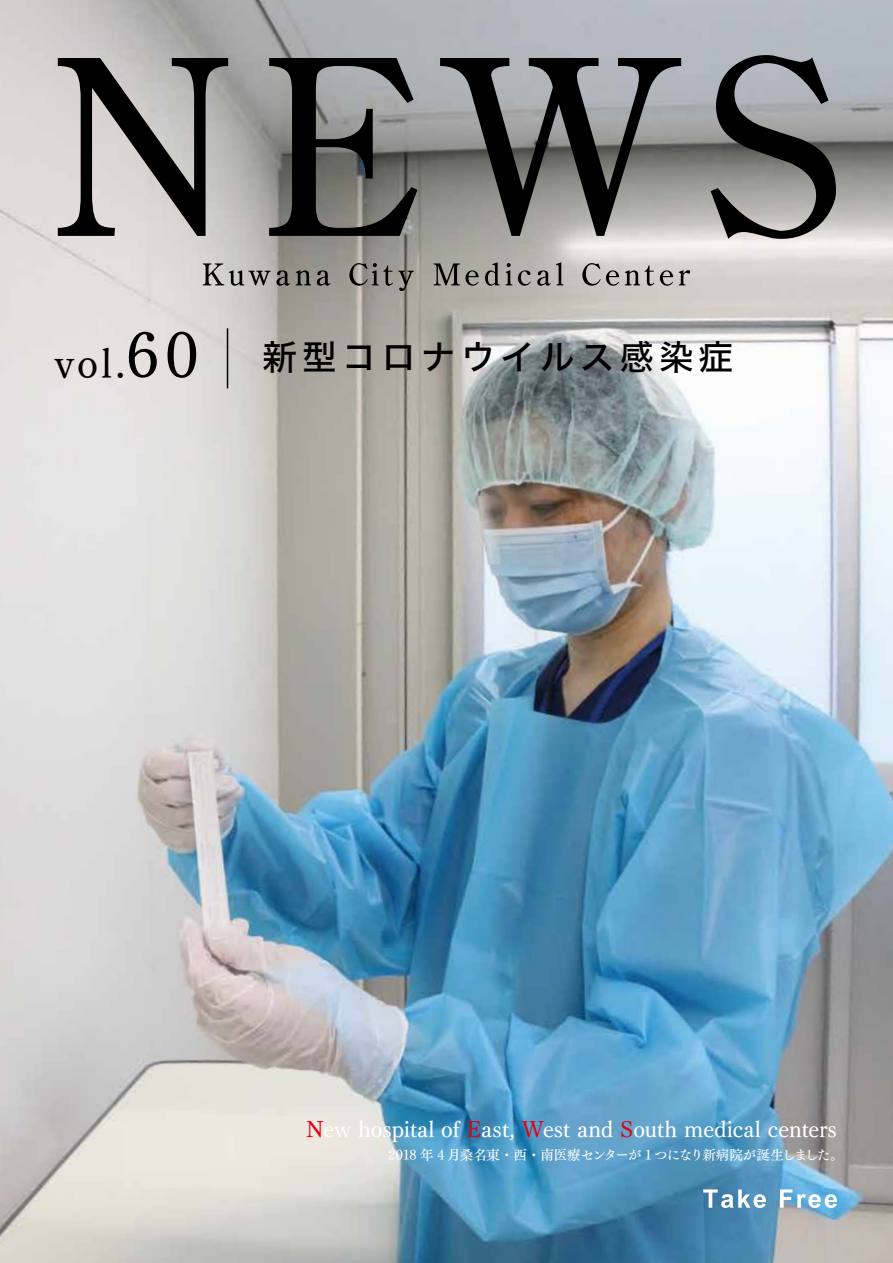
<style>
.page{position:relative;width:893px;height:1263px;background:#fff}
.page>*{position:absolute;margin:0;border:0;box-sizing:border-box;transform-origin:0 0}
.t1{font:34.5px "Hiragino Sans W5";letter-spacing:.15em;color:#000}
.t2{font:22.5px "Tsuku Min Pr 6 N D";letter-spacing:-.015em;color:#fff}
.t3{font:13.5px "Tsuku Min Pr 6 N D";letter-spacing:-.055em;color:#fff}
.s1{font-family:"Tsuku Min Pr 6 N RB";font-size:40.5px}
.s2{font-family:"Tsuku Min Pr 6 N RB";font-size:63px}
.s3{color:#e60013}
</style>
<div class="page">
<img style="left:0;top:0;width:893px;height:1263px">
<svg style="left:58px;top:58px;width:170px;height:178px;background:#8e8c8a"></svg>
<svg style="left:269px;top:58px;width:148px;height:178px;background:#5c5d5b"></svg>
<svg style="left:440px;top:58px;width:241px;height:178px;background:#6f6f6f"></svg>
<svg style="left:711px;top:55px;width:125px;height:184px;background:#717172"></svg>
<svg style="left:203px;top:263px;width:87px;height:23px;background:#969390"></svg>
<svg style="left:296px;top:270px;width:15px;height:15px"></svg>
<svg style="left:317px;top:270px;width:13px;height:16px"></svg>
<svg style="left:349px;top:263px;width:65px;height:28px;background:#84807a"></svg>
<svg style="left:434px;top:263px;width:45px;height:23px"></svg>
<svg style="left:485px;top:262px;width:15px;height:24px"></svg>
<svg style="left:506px;top:263px;width:6px;height:22px"></svg>
<svg style="left:518px;top:270px;width:13px;height:16px"></svg>
<svg style="left:537px;top:262px;width:26px;height:24px"></svg>
<svg style="left:582px;top:263px;width:37px;height:23px"></svg>
<svg style="left:625px;top:265px;width:29px;height:21px"></svg>
<svg style="left:660px;top:270px;width:13px;height:16px"></svg>
<svg style="left:679px;top:270px;width:11px;height:15px"></svg>
<svg style="left:703px;top:1189px;width:63px;height:19px"></svg>
<svg style="left:780px;top:1189px;width:57px;height:19px"></svg>
<hr style="left:227px;top:328px;width:1px;height:60px;background:#000">
<h1 class="t1" style="left:54px;top:326px;width:681px"><span class="s1">vol.</span><span class="s2">60</span> 新型コロナウイルス感染症</h1>
<p class="t2" style="left:306px;top:1109px;width:533px"><span class="s3">N</span>ew hospital of <span class="s3">E</span>ast, <span class="s3">W</span>est and <span class="s3">S</span>outh medical centers</p>
<p class="t3" style="left:388px;top:1143px;width:457px">2018 年 4 月桑名東・西・南医療センターが 1 つになり新病院が誕生しました。</p>
</div>
